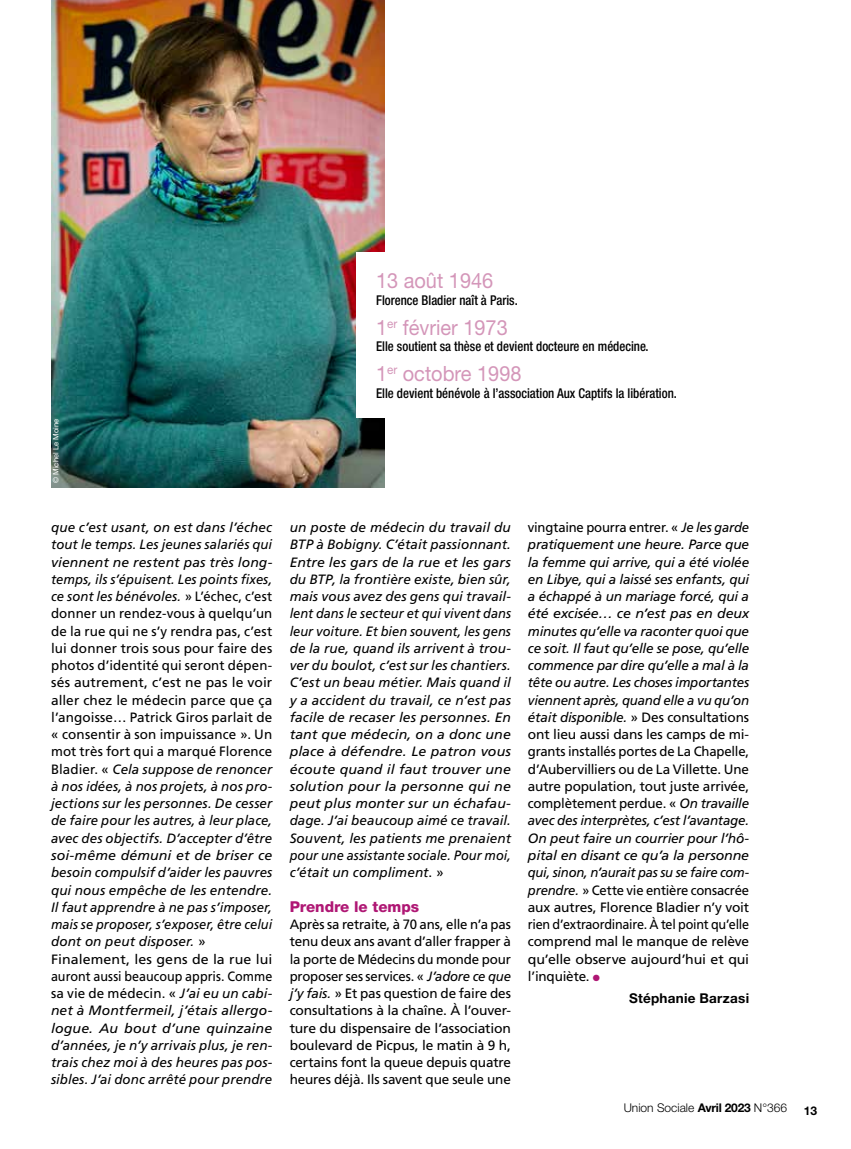
<style>
.page{position:relative;width:851px;height:1149px;background:#fff}
.page>*{position:absolute;margin:0;border:0;box-sizing:border-box;transform-origin:0 0}
.t1{font:21px "Helvetica Neue LT Std";color:#d496b9;scale:.95 1}
.t2{font:800 15px "Helvetica Neue LT Std";color:#af1774}
.t3{font:italic 13.5px/17.2px "Frutiger";letter-spacing:.005em;color:#000;text-align:justify}
.t4{font:13.5px/17.2px "Frutiger";letter-spacing:-.01em;color:#000;text-align:justify}
.t5{font:500 condensed 13.5px "Helvetica Neue LT Std";color:#000;scale:.95 1}
.t6{font:700 13.5px "Helvetica Neue LT Std";letter-spacing:.02em;color:#000}
.t7{font:300 12px "Helvetica Neue LT Std";color:#000}
.t8{font:700 12px "Helvetica Neue LT Std";color:#000}
.t9{font:7.5px "Helvetica Neue LT Std";color:#fff}
.s1{font-style:normal}
.s2{font-style:italic}
.s3{color:#af1774}
.s4{font-weight:700}
</style>
<div class="page">
<img style="left:51px;top:0;width:334px;height:488px">
<div style="left:356px;top:252px;width:272px;height:166px;background:#fff"></div>
<p class="t9" style="left:51px;top:483px;width:65px;rotate:-90deg">© Michel Le Moine</p>
<h1 class="t1" style="left:376px;top:268px;width:125px">13 août 1946</h1>
<p class="t5" style="left:376px;top:292px;width:151px">Florence Bladier naît à Paris.</p>
<h1 class="t1" style="left:376px;top:314px;width:140px">1<sup>er</sup> février 1973</h1>
<p class="t5" style="left:376px;top:338px;width:288px">Elle soutient sa thèse et devient docteure en médecine.</p>
<h1 class="t1" style="left:376px;top:361px;width:155px">1<sup>er</sup> octobre 1998</h1>
<p class="t5" style="left:376px;top:385px;width:318px">Elle devient bénévole à l’association Aux Captifs la libération.</p>
<p class="t3" style="left:51px;top:518px;width:223px;text-align:left">que c’est usant, on est dans l’échec tout le temps. Les jeunes salariés qui viennent ne restent pas très long&shy;temps, ils s’épuisent. Les points fixes, ce sont les bénévoles. <span class="s1">» L’échec, c’est donner un rendez-vous à quelqu’un de la rue qui ne s’y rendra pas, c’est lui donner trois sous pour faire des photos d’identité qui seront dépen&shy;sés autrement, c’est ne pas le voir aller chez le médecin parce que ça l’angoisse… Patrick Giros parlait de « consentir à son impuissance ». Un mot très fort qui a marqué Florence Bladier. «</span> Cela suppose de renoncer à nos idées, à nos projets, à nos pro&shy;jections sur les personnes. De cesser de faire pour les autres, à leur place, avec des objectifs. D’accepter d’être soi-même démuni et de briser ce besoin compulsif d’aider les pauvres qui nous empêche de les entendre.<br>Il faut apprendre à ne pas s’imposer, mais se proposer, s’exposer, être celui dont on peut disposer. <span class="s1">» Finalement, les gens de la rue lui auront aussi beaucoup appris. Comme sa vie de médecin. «</span> J’ai eu un cabi&shy;net à Montfermeil, j’étais allergo&shy;logue. Au bout d’une quinzaine d’années, je n’y arrivais plus, je ren&shy;trais chez moi à des heures pas pos&shy;sibles. J’ai donc arrêté pour prendre</p>
<p class="t3" style="left:289px;top:518px;width:223px">un poste de médecin du travail du BTP à Bobigny. C’était passionnant.<br>Entre les gars de la rue et les gars du BTP, la frontière existe, bien sûr, mais vous avez des gens qui travail&shy;lent dans le secteur et qui vivent dans leur voiture. Et bien souvent, les gens de la rue, quand ils arrivent à trou&shy;ver du boulot, c’est sur les chantiers.<br>C’est un beau métier. Mais quand il y a accident du travail, ce n’est pas facile de recaser les personnes. En tant que médecin, on a donc une place à défendre. Le patron vous écoute quand il faut trouver une solution pour la personne qui ne peut plus monter sur un échafau&shy;dage. J’ai beaucoup aimé ce travail.<br>Souvent, les patients me prenaient pour une assistante sociale. Pour moi, c’était un compliment<span class="s1">. »</span></p>
<p class="t2" style="left:289px;top:897px;width:131px">Prendre le temps</p>
<p class="t4" style="left:289px;top:915px;width:223px">Après sa retraite, à 70 ans, elle n’a pas tenu deux ans avant d’aller frapper à la porte de Médecins du monde pour proposer ses services. « <span class="s2">J’adore ce que j’y fais.</span> » Et pas question de faire des consultations à la chaîne. À l’ouver&shy;ture du dispensaire de l’association boulevard de Picpus, le matin à 9 h, certains font la queue depuis quatre heures déjà. Ils savent que seule une</p>
<p class="t3" style="left:528px;top:518px;width:223px"><span class="s1">vingtaine pourra entrer. «</span> Je les garde pratiquement une heure. Parce que la femme qui arrive, qui a été violée en Libye, qui a laissé ses enfants, qui a échappé à un mariage forcé, qui a été excisée… ce n’est pas en deux minutes qu’elle va raconter quoi que ce soit. Il faut qu’elle se pose, qu’elle commence par dire qu’elle a mal à la tête ou autre. Les choses importantes viennent après, quand elle a vu qu’on était disponible. <span class="s1">» Des consultations ont lieu aussi dans les camps de mi&shy;grants installés portes de La Chapelle, d’Aubervilliers ou de La Villette. Une autre population, tout juste arrivée, complètement perdue. «</span> On travaille avec des interprètes, c’est l’avantage.<br>On peut faire un courrier pour l’hô&shy;pital en disant ce qu’a la personne qui, sinon, n’aurait pas su se faire com&shy;prendre. <span class="s1">» Cette vie entière consacrée aux autres, Florence Bladier n’y voit rien d’extraordinaire. À tel point qu’elle comprend mal le manque de relève qu’elle observe aujourd’hui et qui l’inquiète.</span> <span class="s3">●</span></p>
<p class="t6" style="left:629px;top:989px;width:122px">Stéphanie Barzasi</p>
<p class="t7" style="left:623px;top:1099px;width:165px">Union Sociale <span class="s4">Avril 2023</span> N°366</p>
<p class="t8" style="left:803px;top:1102px;width:15px">13</p>
</div>
